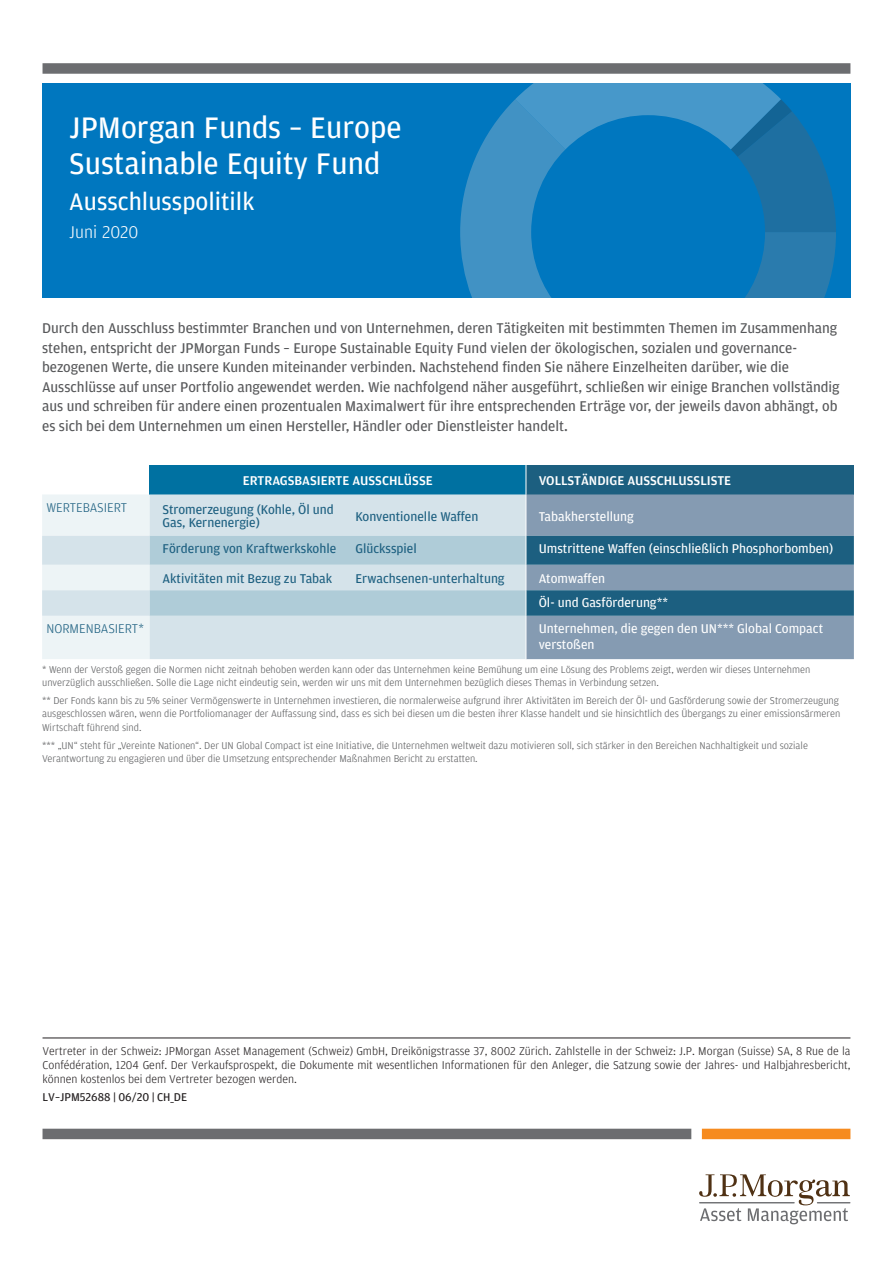
<style>
.page{position:relative;width:893px;height:1263px;background:#fff}
.page>*{position:absolute;margin:0;border:0;box-sizing:border-box;transform-origin:0 0}
._1st_Subhead{font:31.5px/36px "Amplitude";color:#fff}
._1st_Subhead-2{font:25.5px "Amplitude";color:#fff}
._1st_Subhead-3{font:300 18px "Amplitude";color:#fff}
.Body_copy{font:15px/19.5px "Amplitude";color:#57585a}
.Table_left_col{font:13.5px/13.5px "Amplitude";color:#1c5f80}
.Table_left_col-2{font:13.5px/16.5px "Amplitude";color:#fff}
.Table_left_col-3{font:500 13.5px "Amplitude";color:#fff}
.Table_left_col-4{font:300 13.5px "Amplitude";color:#1c5f80}
.disclaimer_with_rule{font:300 12px/13.8px "Amplitude";color:#231f20;text-align:justify}
.Disclaimer{font:12px "Amplitude";color:#231f20}
.Body_copy-2{font:300 10.5px/13.5px "Amplitude";color:#57585a}
</style>
<div class="page">
<div style="left:43px;top:63px;width:807px;height:11px;background:#6c6d70"></div>
<div style="left:43px;top:1129px;width:648px;height:10px;background:#6c6d70"></div>
<div style="left:702px;top:1129px;width:148px;height:10px;background:#f68b1f"></div>
<svg style="left:699px;top:1174px;width:151px;height:50px"></svg>
<svg style="left:42px;top:465px;width:812px;height:194px;background:#91b2c4"></svg>
<hr style="left:526px;top:616px;width:1px;height:43px;background:#fff">
<hr style="left:43px;top:1038px;width:807px;height:1px;background:#231f20">
<div style="left:42px;top:84px;width:809px;height:214px;background:#0077bf"></div>
<svg style="left:460px;top:84px;width:376px;height:214px"></svg>
<p class="_1st_Subhead" style="left:69px;top:109px;width:334px">JPMorgan Funds – Europe<br>Sustainable Equity Fund</p>
<p class="_1st_Subhead-2" style="left:69px;top:185px;width:187px">Ausschlusspolitilk</p>
<p class="_1st_Subhead-3" style="left:69px;top:221px;width:71px">Juni 2020</p>
<p class="Body_copy" style="left:42px;top:318px;width:799px">Durch den Ausschluss bestimmter Branchen und von Unternehmen, deren Tätigkeiten mit bestimmten Themen im Zusammenhang stehen, entspricht der JPMorgan Funds – Europe Sustainable Equity Fund vielen der ökologischen, sozialen und governance&shy;bezogenen Werte, die unsere Kunden miteinander verbinden. Nachstehend finden Sie nähere Einzelheiten darüber, wie die Ausschlüsse auf unser Portfolio angewendet werden. Wie nachfolgend näher ausgeführt, schließen wir einige Branchen vollständig aus und schreiben für andere einen prozentualen Maximalwert für ihre entsprechenden Erträge vor, der jeweils davon abhängt, ob es sich bei dem Unternehmen um einen Hersteller, Händler oder Dienstleister handelt.</p>
<p class="Table_left_col-3" style="left:243px;top:472px;width:191px">ERTRAGSBASIERTE AUSSCHLÜSSE</p>
<p class="Table_left_col-3" style="left:539px;top:472px;width:194px">VOLLSTÄNDIGE AUSSCHLUSSLISTE</p>
<p class="Table_left_col-4" style="left:46px;top:499px;width:82px">WERTEBASIERT</p>
<p class="Table_left_col" style="left:162px;top:502px;width:173px">Stromerzeugung (Kohle, Öl und<br>Gas, Kernenergie)</p>
<p class="Table_left_col" style="left:355px;top:509px;width:124px">Konventionelle Waffen</p>
<p class="Table_left_col-2" style="left:539px;top:507px;width:96px">Tabakherstellung</p>
<p class="Table_left_col" style="left:162px;top:541px;width:175px">Förderung von Kraftwerkskohle</p>
<p class="Table_left_col" style="left:355px;top:541px;width:63px">Glücksspiel</p>
<p class="Table_left_col-2" style="left:539px;top:540px;width:296px">Umstrittene Waffen (einschließlich Phosphorbomben)</p>
<p class="Table_left_col" style="left:162px;top:571px;width:171px">Aktivitäten mit Bezug zu Tabak</p>
<p class="Table_left_col" style="left:355px;top:571px;width:151px">Erwachsenen-unterhaltung</p>
<p class="Table_left_col-2" style="left:539px;top:570px;width:68px">Atomwaffen</p>
<p class="Table_left_col-2" style="left:539px;top:594px;width:131px">Öl- und Gasförderung**</p>
<p class="Table_left_col-4" style="left:46px;top:620px;width:99px">NORMENBASIERT*</p>
<p class="Table_left_col-2" style="left:539px;top:620px;width:286px">Unternehmen, die gegen den UN*** Global Compact verstoßen</p>
<p class="Body_copy-2" style="left:42px;top:662px;width:770px">* Wenn der Verstoß gegen die Normen nicht zeitnah behoben werden kann oder das Unternehmen keine Bemühung um eine Lösung des Problems zeigt, werden wir dieses Unternehmen unverzüglich ausschließen. Solle die Lage nicht eindeutig sein, werden wir uns mit dem Unternehmen bezüglich dieses Themas in Verbindung setzen.</p>
<p class="Body_copy-2" style="left:42px;top:693px;width:800px">** Der Fonds kann bis zu 5% seiner Vermögenswerte in Unternehmen investieren, die normalerweise aufgrund ihrer Aktivitäten im Bereich der Öl- und Gasförderung sowie der Stromerzeugung ausgeschlossen wären, wenn die Portfoliomanager der Auffassung sind, dass es sich bei diesen um die besten ihrer Klasse handelt und sie hinsichtlich des Übergangs zu einer emissionsärmeren<br>Wirtschaft führend sind.</p>
<p class="Body_copy-2" style="left:42px;top:738px;width:767px">*** „UN“ steht für „Vereinte Nationen“. Der UN Global Compact ist eine Initiative, die Unternehmen weltweit dazu motivieren soll, sich stärker in den Bereichen Nachhaltigkeit und soziale<br>Verantwortung zu engagieren und über die Umsetzung entsprechender Maßnahmen Bericht zu erstatten.</p>
<p class="disclaimer_with_rule" style="left:43px;top:1044px;width:809px">Vertreter in der Schweiz: JPMorgan Asset Management (Schweiz) GmbH, Dreikönigstrasse 37, 8002 Zürich. Zahlstelle in der Schweiz: J.P. Morgan (Suisse) SA, 8 Rue de la Confédération, 1204 Genf. Der Verkaufsprospekt, die Dokumente mit wesentlichen Informationen für den Anleger, die Satzung sowie der Jahres- und Halbjahresbericht, können kostenlos bei dem Vertreter bezogen werden.</p>
<p class="Disclaimer" style="left:43px;top:1090px;width:146px">LV–JPM52688 | 06/20 | CH_DE</p>
</div>
